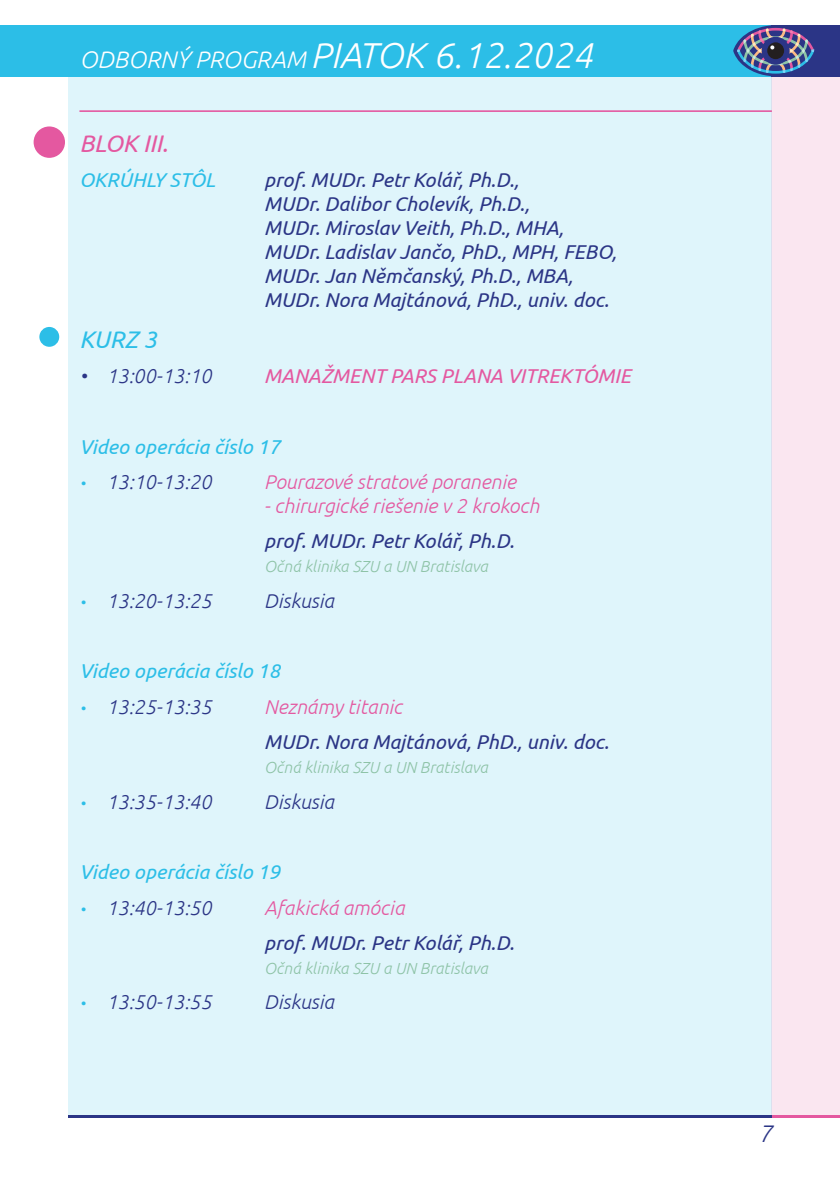
<style>
.page{position:relative;width:840px;height:1191px;background:#fff}
.page>*{position:absolute;margin:0;border:0;box-sizing:border-box;transform-origin:0 0}
.t1{font:italic 300 36px "Ubuntu";color:#fff}
.t2{font:italic 24px "Ubuntu";color:#e458a0}
.t3{font:italic 24px "Ubuntu";color:#2cbee7}
.t4{font:italic 300 24px "Ubuntu";color:#2b3586}
.t5{font:italic 20px/24px "Ubuntu";color:#2b3586}
.t6{font:italic 300 20px "Ubuntu";color:#2b3586}
.t7{font:italic 300 20px "Ubuntu";color:#e458a0}
.t8{font:italic 20px "Ubuntu";color:#2cbee7}
.t9{font:italic 20px "Ubuntu";color:#e458a0}
.t10{font:italic 300 16px "Ubuntu";color:#8ec3a7}
.s1{font-size:24px}
.s2{font-size:16px;color:#2cbee7}
</style>
<div class="page">
<div style="left:771px;top:74px;width:68px;height:1041px;background:#fae6f0"></div>
<div style="left:68px;top:74px;width:703px;height:1041px;background:#dff5fb"></div>
<div style="left:0;top:25px;width:771px;height:51px;background:#2cbee7"></div>
<div style="left:771px;top:25px;width:68px;height:51px;background:#2b3586"></div>
<hr style="left:771px;top:1115px;width:68px;height:3px;background:#e458a0">
<hr style="left:68px;top:1115px;width:703px;height:3px;background:#2b3586">
<svg style="left:733px;top:25px;width:82px;height:51px"></svg>
<hr style="left:79px;top:110px;width:692px;height:2px;background:#e458a0">
<div style="left:34px;top:126px;width:31px;height:32px;background:#e458a0;border-radius:50%"></div>
<div style="left:39px;top:327px;width:20px;height:20px;background:#2cbee7;border-radius:50%"></div>
<p class="t1" style="left:79px;top:34px;width:514px"><span class="s1">ODBORNÝ PROGRAM</span> PIATOK 6.12.2024</p>
<p class="t2" style="left:79px;top:129px;width:90px">BLOK III.</p>
<p class="t8" style="left:79px;top:168px;width:137px">OKRÚHLY STÔL</p>
<p class="t5" style="left:264px;top:168px;width:354px">prof. MUDr. Petr Kolář, Ph.D.,<br>MUDr. Dalibor Cholevík, Ph.D.,<br>MUDr. Miroslav Veith, Ph.D., MHA, MUDr. Ladislav Jančo, PhD., MPH, FEBO, MUDr. Jan Němčanský, Ph.D., MBA, MUDr. Nora Majtánová, PhD., univ. doc.</p>
<p class="t3" style="left:79px;top:324px;width:79px">KURZ 3</p>
<p class="t6" style="left:79px;top:364px;width:134px">• 13:00-13:10</p>
<p class="t9" style="left:264px;top:364px;width:368px">MANAŽMENT PARS PLANA VITREKTÓMIE</p>
<p class="t8" style="left:79px;top:434px;width:202px">Video operácia číslo 17</p>
<p class="t6" style="left:79px;top:470px;width:134px"><span class="s2">•</span> 13:10-13:20</p>
<p class="t7" style="left:264px;top:470px;width:253px">Pourazové stratové poranenie</p>
<p class="t7" style="left:264px;top:494px;width:276px">- chirurgické riešenie v 2 krokoch</p>
<p class="t5" style="left:264px;top:528px;width:251px">prof. MUDr. Petr Kolář, Ph.D.</p>
<p class="t10" style="left:264px;top:557px;width:225px">Očná klinika SZU a UN Bratislava</p>
<p class="t6" style="left:79px;top:588px;width:134px"><span class="s2">•</span> 13:20-13:25</p>
<p class="t6" style="left:264px;top:588px;width:71px">Diskusia</p>
<p class="t8" style="left:79px;top:659px;width:202px">Video operácia číslo 18</p>
<p class="t6" style="left:79px;top:694px;width:134px"><span class="s2">•</span> 13:25-13:35</p>
<p class="t7" style="left:264px;top:694px;width:139px">Neznámy titanic</p>
<p class="t5" style="left:264px;top:729px;width:346px">MUDr. Nora Majtánová, PhD., univ. doc.</p>
<p class="t10" style="left:264px;top:758px;width:225px">Očná klinika SZU a UN Bratislava</p>
<p class="t6" style="left:79px;top:789px;width:134px"><span class="s2">•</span> 13:35-13:40</p>
<p class="t6" style="left:264px;top:789px;width:71px">Diskusia</p>
<p class="t8" style="left:79px;top:860px;width:202px">Video operácia číslo 19</p>
<p class="t6" style="left:79px;top:895px;width:134px"><span class="s2">•</span> 13:40-13:50</p>
<p class="t7" style="left:264px;top:895px;width:141px">Afakická amócia</p>
<p class="t5" style="left:264px;top:930px;width:251px">prof. MUDr. Petr Kolář, Ph.D.</p>
<p class="t10" style="left:264px;top:958px;width:225px">Očná klinika SZU a UN Bratislava</p>
<p class="t6" style="left:79px;top:990px;width:134px"><span class="s2">•</span> 13:50-13:55</p>
<p class="t6" style="left:264px;top:990px;width:71px">Diskusia</p>
<p class="t4" style="left:757px;top:1118px;width:15px">7</p>
</div>
